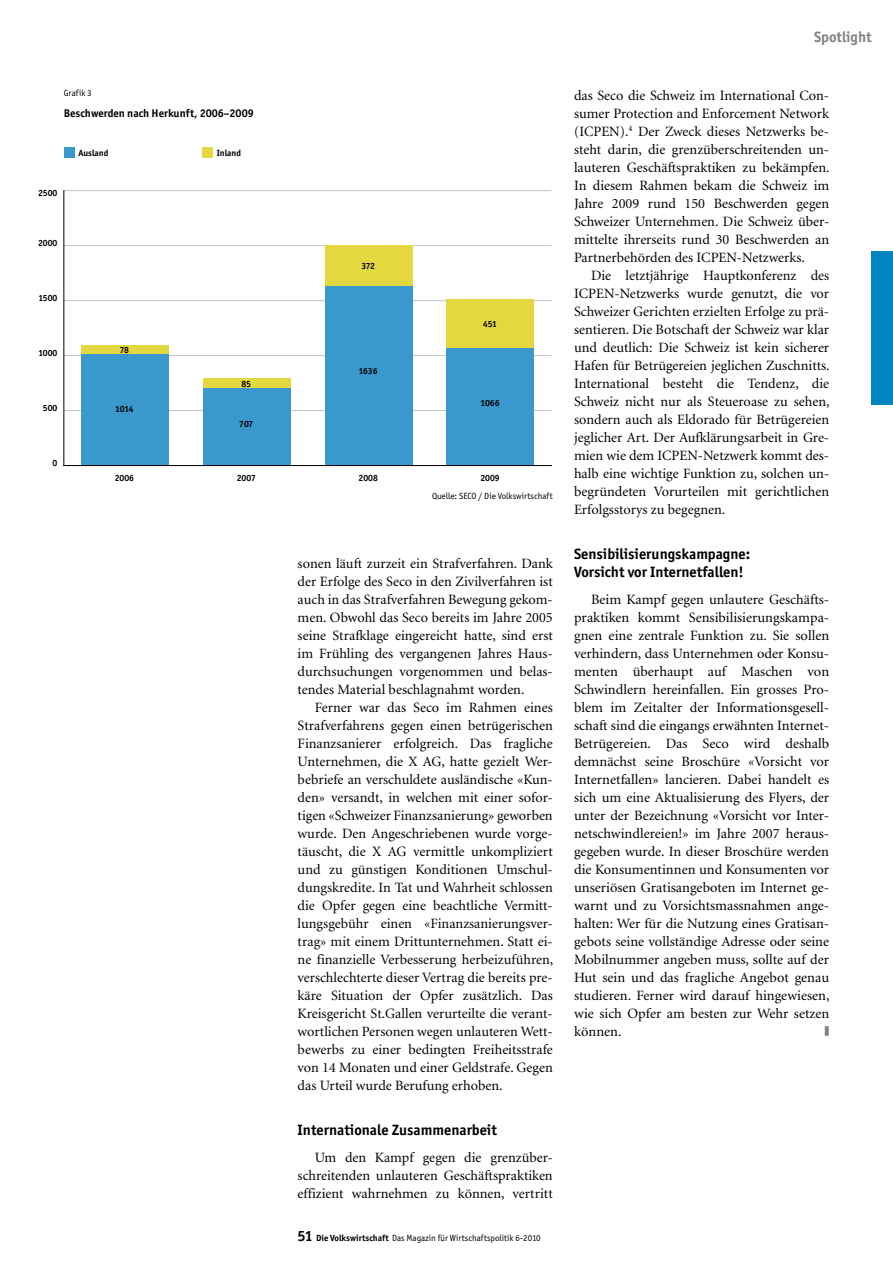
<style>
.page{position:relative;width:893px;height:1263px;background:#fff}
.page>*{position:absolute;margin:0;border:0;box-sizing:border-box;transform-origin:0 0}
.t1{font:700 15px/18px "Officina San ITC";color:#000}
.t2{font:700 15px "Officina San ITC";color:#818181}
.t3{font:14.25px/18px "Minion";color:#000;text-align:justify}
.t4{font:700 11.25px "Officina San ITC";color:#000}
.t5{font:9px "Officina San ITC";color:#000}
.t6{font:700 9px "Officina San ITC";color:#000}
.s1{font-weight:700;font-size:15px}
.s2{font-weight:700}
</style>
<div class="page">
<div style="left:872px;top:252px;width:21px;height:153px;background:#0085c1"></div>
<hr style="left:64px;top:410px;width:487px;height:1px;background:#c3c4c4">
<hr style="left:64px;top:355px;width:487px;height:1px;background:#c3c4c4">
<hr style="left:64px;top:300px;width:487px;height:1px;background:#c3c4c4">
<hr style="left:64px;top:245px;width:487px;height:1px;background:#c3c4c4">
<hr style="left:64px;top:190px;width:487px;height:1px;background:#c3c4c4">
<div style="left:64px;top:148px;width:11px;height:10px;background:#3998cc"></div>
<div style="left:202px;top:148px;width:11px;height:10px;background:#e4d841"></div>
<div style="left:81px;top:345px;width:88px;height:9px;background:#e4d841"></div>
<div style="left:203px;top:378px;width:88px;height:10px;background:#e4d841"></div>
<div style="left:325px;top:245px;width:87px;height:41px;background:#e4d841"></div>
<div style="left:447px;top:299px;width:87px;height:49px;background:#e4d841"></div>
<div style="left:81px;top:354px;width:88px;height:111px;background:#3998cc"></div>
<div style="left:203px;top:388px;width:88px;height:77px;background:#3998cc"></div>
<div style="left:325px;top:286px;width:87px;height:179px;background:#3998cc"></div>
<div style="left:447px;top:348px;width:87px;height:117px;background:#3998cc"></div>
<hr style="left:64px;top:465px;width:487px;height:1px;background:#000">
<hr style="left:63px;top:191px;width:1px;height:274px;background:#000">
<p class="t5" style="left:64px;top:87px;width:30px">Grafik 3</p>
<p class="t4" style="left:64px;top:106px;width:191px">Beschwerden nach Herkunft, 2006–2009</p>
<p class="t6" style="left:38px;top:188px;width:21px">2500</p>
<p class="t6" style="left:38px;top:237px;width:21px">2000</p>
<p class="t6" style="left:38px;top:292px;width:21px">1500</p>
<p class="t6" style="left:38px;top:347px;width:20px">1000</p>
<p class="t6" style="left:43px;top:402px;width:16px">500</p>
<p class="t6" style="left:53px;top:457px;width:6px">0</p>
<p class="t6" style="left:78px;top:147px;width:32px">Ausland</p>
<p class="t6" style="left:217px;top:147px;width:26px">Inland</p>
<p class="t6" style="left:120px;top:344px;width:11px">78</p>
<p class="t6" style="left:115px;top:403px;width:20px">1014</p>
<p class="t6" style="left:241px;top:378px;width:11px">85</p>
<p class="t6" style="left:239px;top:419px;width:16px">707</p>
<p class="t6" style="left:361px;top:261px;width:15px">372</p>
<p class="t6" style="left:359px;top:366px;width:20px">1636</p>
<p class="t6" style="left:483px;top:319px;width:15px">451</p>
<p class="t6" style="left:481px;top:397px;width:20px">1066</p>
<p class="t6" style="left:115px;top:472px;width:21px">2006</p>
<p class="t6" style="left:237px;top:472px;width:21px">2007</p>
<p class="t6" style="left:359px;top:472px;width:21px">2008</p>
<p class="t6" style="left:480px;top:472px;width:21px">2009</p>
<p class="t5" style="left:432px;top:491px;width:122px">Quelle: SECO / Die Volkswirtschaft</p>
<p class="t3" style="left:298px;top:554px;width:257px;text-align:left">sonen läuft zurzeit ein Strafverfahren. Dank der Erfolge des Seco in den Zivilverfahren ist auch in das Strafverfahren Bewegung gekom&shy;men. Obwohl das Seco bereits im Jahre 2005 seine Strafklage eingereicht hatte, sind erst im Frühling des vergangenen Jahres Haus&shy;durchsuchungen vorgenommen und belas&shy;tendes Material beschlagnahmt worden.</p>
<p class="t3" style="left:298px;top:698px;width:257px;text-align:left;text-indent:17px">Ferner war das Seco im Rahmen eines Strafverfahrens gegen einen betrügerischen Finanzsanierer erfolgreich. Das fragliche Unternehmen, die X AG, hatte gezielt Wer&shy;bebriefe an verschuldete ausländische «Kun&shy;den» versandt, in welchen mit einer sofor&shy;tigen «Schweizer Finanzsanierung» geworben wurde. Den Angeschriebenen wurde vorge&shy;täuscht, die X AG vermittle unkompliziert und zu günstigen Konditionen Umschul&shy;dungskredite. In Tat und Wahrheit schlossen die Opfer gegen eine beachtliche Vermitt&shy;lungsgebühr einen «Finanzsanierungsver&shy;trag» mit einem Drittunternehmen. Statt ei&shy;ne finanzielle Verbesserung herbeizuführen, verschlechterte dieser Vertrag die bereits pre&shy;käre Situation der Opfer zusätzlich. Das Kreisgericht St.Gallen verurteilte die verant&shy;wortlichen Personen wegen unlauteren Wett&shy;bewerbs zu einer bedingten Freiheitsstrafe von 14 Monaten und einer Geldstrafe. Gegen das Urteil wurde Berufung erhoben.</p>
<p class="t1" style="left:298px;top:1120px;width:201px">Internationale Zusammenarbeit</p>
<p class="t3" style="left:298px;top:1148px;width:257px;text-indent:17px">Um den Kampf gegen die grenzüber&shy;schreitenden unlauteren Geschäftspraktiken effizient wahrnehmen zu können, vertritt</p>
<p class="t5" style="left:298px;top:1232px;width:244px"><span class="s1">51</span> <span class="s2">Die Volkswirtschaft</span> Das Magazin für Wirtschaftspolitik 6-2010</p>
<p class="t2" style="left:814px;top:27px;width:59px">Spotlight</p>
<p class="t3" style="left:574px;top:86px;width:257px">das Seco die Schweiz im International Con&shy;sumer Protection and Enforcement Network (ICPEN).<sup>4</sup> Der Zweck dieses Netzwerks be&shy;steht darin, die grenzüberschreitenden un&shy;lauteren Geschäftspraktiken zu bekämpfen.<br>In diesem Rahmen bekam die Schweiz im Jahre 2009 rund 150 Beschwerden gegen Schweizer Unternehmen. Die Schweiz über&shy;mittelte ihrerseits rund 30 Beschwerden an Partnerbehörden des ICPEN-Netzwerks.</p>
<p class="t3" style="left:574px;top:266px;width:257px;text-indent:17px">Die letztjährige Hauptkonferenz des ICPEN-Netzwerks wurde genutzt, die vor Schweizer Gerichten erzielten Erfolge zu prä&shy;sentieren. Die Botschaft der Schweiz war klar und deutlich: Die Schweiz ist kein sicherer Hafen für Betrügereien jeglichen Zuschnitts.<br>International besteht die Tendenz, die Schweiz nicht nur als Steueroase zu sehen, sondern auch als Eldorado für Betrügereien jeglicher Art. Der Aufklärungsarbeit in Gre&shy;mien wie dem ICPEN-Netzwerk kommt des&shy;halb eine wichtige Funktion zu, solchen un&shy;begründeten Vorurteilen mit gerichtlichen Erfolgsstorys zu begegnen.</p>
<p class="t1" style="left:574px;top:544px;width:178px">Sensibilisierungskampagne:<br>Vorsicht vor Internetfallen!</p>
<p class="t3" style="left:574px;top:590px;width:257px;text-indent:17px">Beim Kampf gegen unlautere Geschäfts&shy;praktiken kommt Sensibilisierungskampa&shy;gnen eine zentrale Funktion zu. Sie sollen verhindern, dass Unternehmen oder Konsu&shy;menten überhaupt auf Maschen von Schwindlern hereinfallen. Ein grosses Pro&shy;blem im Zeitalter der Informationsgesell&shy;schaft sind die eingangs erwähnten Internet-Betrügereien. Das Seco wird deshalb demnächst seine Broschüre «Vorsicht vor Internetfallen» lancieren. Dabei handelt es sich um eine Aktualisierung des Flyers, der unter der Bezeichnung «Vorsicht vor Inter&shy;netschwindlereien!» im Jahre 2007 heraus&shy;gegeben wurde. In dieser Broschüre werden die Konsumentinnen und Konsumenten vor unseriösen Gratisangeboten im Internet ge&shy;warnt und zu Vorsichtsmassnahmen ange&shy;halten: Wer für die Nutzung eines Gratisan&shy;gebots seine vollständige Adresse oder seine Mobilnummer angeben muss, sollte auf der Hut sein und das fragliche Angebot genau studieren. Ferner wird darauf hingewiesen, wie sich Opfer am besten zur Wehr setzen können.</p>
</div>
